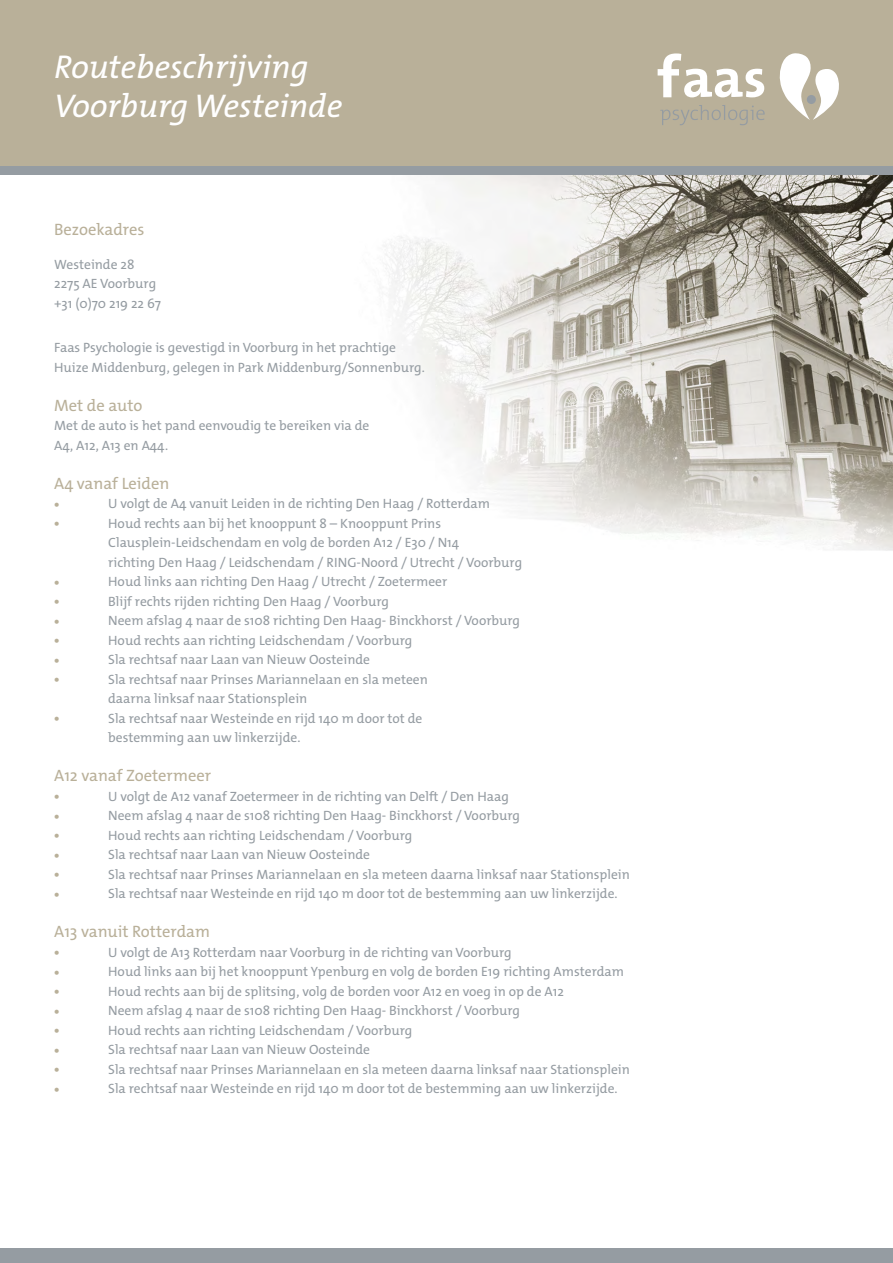
<style>
.page{position:relative;width:893px;height:1263px;background:#fff}
.page>*{position:absolute;margin:0;border:0;box-sizing:border-box;transform-origin:0 0}
.t1{font:33px/39.6px "The Mix HP5 Plain IT";color:#fff}
.t2{font:16.5px "The Mix HP5 Plain";color:#b9b099}
.t3{font:13.5px/19.5px "The Mix HP5 Plain";color:#959ca2}
.t4{font:7.5px "The Mix HP5 Plain";color:#b9b099}
</style>
<div class="page">
<img style="left:251px;top:174px;width:642px;height:377px">
<div style="left:0;top:0;width:893px;height:166px;background:#b9b099"></div>
<svg style="left:658px;top:53px;width:106px;height:44px"></svg>
<svg style="left:779px;top:53px;width:60px;height:67px"></svg>
<div style="left:807px;top:95px;width:9px;height:9px;background:#959ca2;border-radius:50%"></div>
<svg style="left:660px;top:105px;width:105px;height:20px"></svg>
<div style="left:0;top:166px;width:893px;height:8px;background:#959ca2"></div>
<div style="left:0;top:1249px;width:893px;height:14px;background:#959ca2"></div>
<h1 class="t1" style="left:54px;top:48px;width:290px">Routebeschrijving<br>Voorburg Westeinde</h1>
<p class="t2" style="left:54px;top:219px;width:92px">Bezoekadres</p>
<p class="t3" style="left:54px;top:255px;width:108px">Westeinde 28<br>2275 AE Voorburg +31 (0)70 219 22 67</p>
<p class="t3" style="left:54px;top:338px;width:372px">Faas Psychologie is gevestigd in Voorburg in het prachtige<br>Huize Middenburg, gelegen in Park Middenburg/Sonnenburg.</p>
<p class="t2" style="left:54px;top:395px;width:90px">Met de auto</p>
<p class="t3" style="left:54px;top:416px;width:317px">Met de auto is het pand eenvoudig te bereiken via de<br>A4, A12, A13 en A44.</p>
<p class="t2" style="left:54px;top:473px;width:117px">A4 vanaf Leiden</p>
<p class="t4" style="left:54px;top:499px;width:7px">_</p>
<p class="t3" style="left:108px;top:494px;width:383px">U volgt de A4 vanuit Leiden in de richting Den Haag / Rotterdam</p>
<p class="t4" style="left:54px;top:519px;width:7px">_</p>
<p class="t3" style="left:108px;top:513px;width:415px">Houd rechts aan bij het knooppunt 8 – Knooppunt Prins<br>Clausplein-Leidschendam en volg de borden A12 / E30 / N14<br>richting Den Haag / Leidschendam / RING-Noord / Utrecht / Voorburg</p>
<p class="t4" style="left:54px;top:577px;width:7px">_</p>
<p class="t3" style="left:108px;top:572px;width:341px">Houd links aan richting Den Haag / Utrecht / Zoetermeer</p>
<p class="t4" style="left:54px;top:597px;width:7px">_</p>
<p class="t3" style="left:108px;top:591px;width:282px">Blijf rechts rijden richting Den Haag / Voorburg</p>
<p class="t4" style="left:54px;top:616px;width:7px">_</p>
<p class="t3" style="left:108px;top:611px;width:413px">Neem afslag 4 naar de s108 richting Den Haag- Binckhorst / Voorburg</p>
<p class="t4" style="left:54px;top:636px;width:7px">_</p>
<p class="t3" style="left:108px;top:630px;width:306px">Houd rechts aan richting Leidschendam / Voorburg</p>
<p class="t4" style="left:54px;top:655px;width:7px">_</p>
<p class="t3" style="left:108px;top:650px;width:263px">Sla rechtsaf naar Laan van Nieuw Oosteinde</p>
<p class="t4" style="left:54px;top:675px;width:7px">_</p>
<p class="t3" style="left:108px;top:669px;width:321px">Sla rechtsaf naar Prinses Mariannelaan en sla meteen daarna linksaf naar Stationsplein</p>
<p class="t4" style="left:54px;top:714px;width:7px">_</p>
<p class="t3" style="left:108px;top:708px;width:316px">Sla rechtsaf naar Westeinde en rijd 140 m door tot de bestemming aan uw linkerzijde.</p>
<p class="t2" style="left:54px;top:765px;width:158px">A12 vanaf Zoetermeer</p>
<p class="t4" style="left:54px;top:792px;width:7px">_</p>
<p class="t3" style="left:108px;top:786px;width:402px">U volgt de A12 vanaf Zoetermeer in de richting van Delft / Den Haag</p>
<p class="t4" style="left:54px;top:811px;width:7px">_</p>
<p class="t3" style="left:108px;top:806px;width:413px">Neem afslag 4 naar de s108 richting Den Haag- Binckhorst / Voorburg</p>
<p class="t4" style="left:54px;top:831px;width:7px">_</p>
<p class="t3" style="left:108px;top:825px;width:306px">Houd rechts aan richting Leidschendam / Voorburg</p>
<p class="t4" style="left:54px;top:850px;width:7px">_</p>
<p class="t3" style="left:108px;top:845px;width:263px">Sla rechtsaf naar Laan van Nieuw Oosteinde</p>
<p class="t4" style="left:54px;top:870px;width:7px">_</p>
<p class="t3" style="left:108px;top:864px;width:523px">Sla rechtsaf naar Prinses Mariannelaan en sla meteen daarna linksaf naar Stationsplein</p>
<p class="t4" style="left:54px;top:889px;width:7px">_</p>
<p class="t3" style="left:108px;top:884px;width:511px">Sla rechtsaf naar Westeinde en rijd 140 m door tot de bestemming aan uw linkerzijde.</p>
<p class="t2" style="left:54px;top:921px;width:157px">A13 vanuit Rotterdam</p>
<p class="t4" style="left:54px;top:948px;width:7px">_</p>
<p class="t3" style="left:108px;top:942px;width:405px">U volgt de A13 Rotterdam naar Voorburg in de richting van Voorburg</p>
<p class="t4" style="left:54px;top:967px;width:7px">_</p>
<p class="t3" style="left:108px;top:962px;width:517px">Houd links aan bij het knooppunt Ypenburg en volg de borden E19 richting Amsterdam</p>
<p class="t4" style="left:54px;top:987px;width:7px">_</p>
<p class="t3" style="left:108px;top:981px;width:457px">Houd rechts aan bij de splitsing, volg de borden voor A12 en voeg in op de A12</p>
<p class="t4" style="left:54px;top:1006px;width:7px">_</p>
<p class="t3" style="left:108px;top:1001px;width:413px">Neem afslag 4 naar de s108 richting Den Haag- Binckhorst / Voorburg</p>
<p class="t4" style="left:54px;top:1026px;width:7px">_</p>
<p class="t3" style="left:108px;top:1020px;width:306px">Houd rechts aan richting Leidschendam / Voorburg</p>
<p class="t4" style="left:54px;top:1045px;width:7px">_</p>
<p class="t3" style="left:108px;top:1040px;width:263px">Sla rechtsaf naar Laan van Nieuw Oosteinde</p>
<p class="t4" style="left:54px;top:1065px;width:7px">_</p>
<p class="t3" style="left:108px;top:1059px;width:523px">Sla rechtsaf naar Prinses Mariannelaan en sla meteen daarna linksaf naar Stationsplein</p>
<p class="t4" style="left:54px;top:1084px;width:7px">_</p>
<p class="t3" style="left:108px;top:1079px;width:511px">Sla rechtsaf naar Westeinde en rijd 140 m door tot de bestemming aan uw linkerzijde.</p>
</div>
